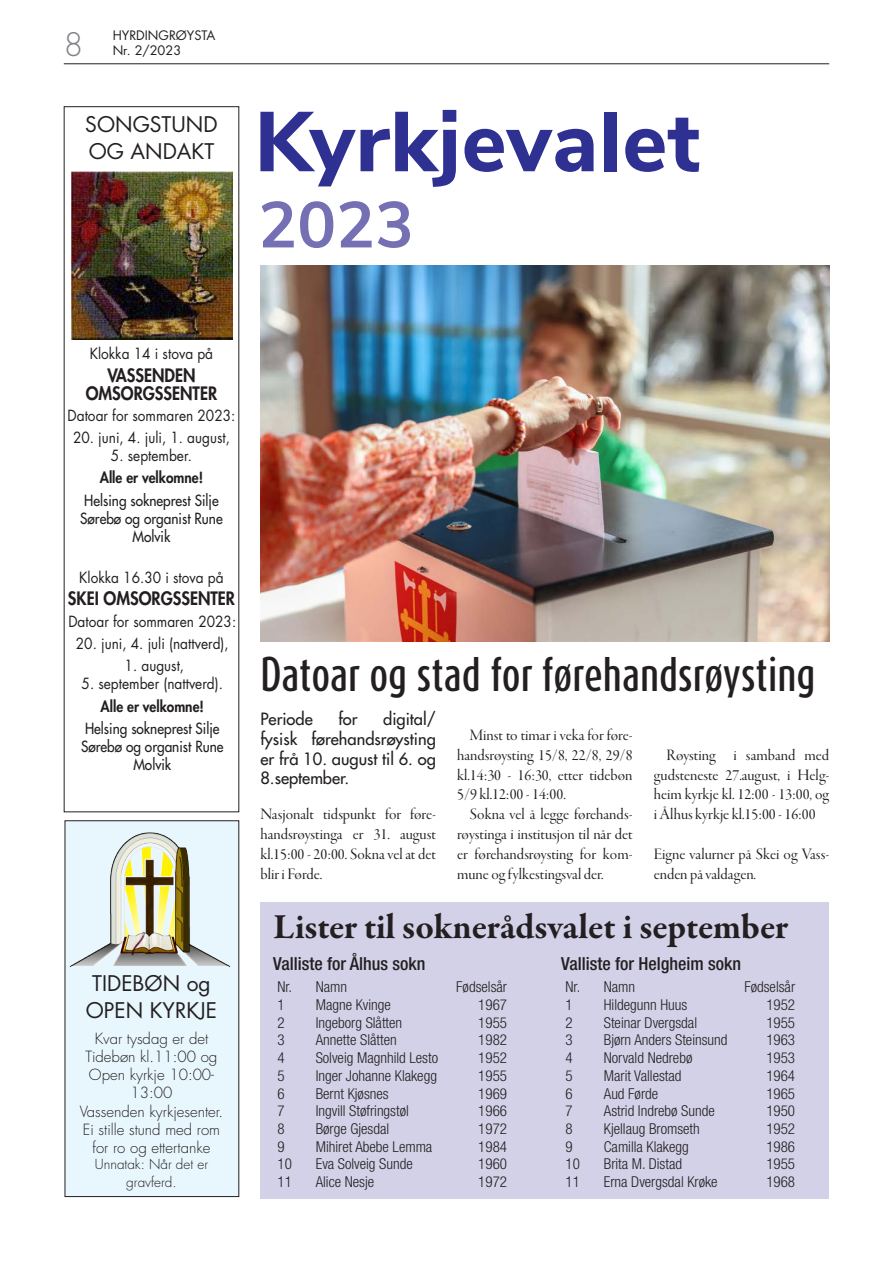
<style>
.page{position:relative;width:893px;height:1263px;background:#fff}
.page>*{position:absolute;margin:0;border:0;box-sizing:border-box;transform-origin:0 0}
.t1{font:500 40.5px "Dax Compact Pro";color:#231f20}
.t2{font:700 36px "Garamond Premr Pro";color:#231f20}
.t3{font:300 31.5px "Futura Std";color:#808285}
.t4{font:21px/27px "Futura Std";color:#231f20;text-align:center}
.t5{font:500 condensed 18px "Helvetica Neue LT Std";color:#231f20}
.t6{font:800 18px/18px "Futura Std";color:#231f20;text-align:center;scale:.91 1}
.t7{font:16.5px/19.8px "Garamond Premr Pro Disp";color:#231f20;text-align:justify}
.t8{font:500 16.5px/19.8px "Futura Std";color:#231f20;text-align:justify}
.t9{font:300 condensed 15px "Helvetica Neue LT Std";color:#231f20}
.t10{font:15px "Futura Std";color:#231f20;scale:.91 1}
.t11{font:300 15px/18px "Futura Std";color:#231f20;text-align:center}
.t12{font:500 15px/18px "Futura Std";color:#231f20;text-align:center;scale:.91 1}
.t13{font:800 15px "Futura Std";color:#231f20;scale:.91 1}
.t14{font:300 13.5px/18px "Futura Std";color:#231f20;text-align:center}
.t15{font:12.75px/15.3px "Futura Std";color:#231f20}
</style>
<div class="page">
<hr style="left:64px;top:64px;width:765px;height:1px;background:#231f20">
<div style="left:260px;top:902px;width:569px;height:297px;background:#d3d1e8"></div>
<img style="left:260px;top:265px;width:569px;height:377px">
<svg style="left:260px;top:110px;width:196px;height:77px"></svg>
<svg style="left:464px;top:129px;width:130px;height:43px"></svg>
<div style="left:604px;top:112px;width:13px;height:59px;background:#2e3092"></div>
<svg style="left:625px;top:118px;width:74px;height:54px"></svg>
<svg style="left:262px;top:201px;width:32px;height:46px"></svg>
<svg style="left:300px;top:201px;width:33px;height:47px"></svg>
<svg style="left:339px;top:201px;width:33px;height:46px"></svg>
<svg style="left:378px;top:201px;width:32px;height:47px"></svg>
<div style="left:65px;top:821px;width:174px;height:375px;background:#e8f6fd"></div>
<img style="left:69px;top:832px;width:162px;height:135px">
<div style="left:65px;top:820px;width:174px;height:377px;border:1px solid #231f20"></div>
<img style="left:71px;top:171px;width:162px;height:169px">
<h3 class="t3" style="left:64px;top:25px;width:21px">8</h3>
<p class="t15" style="left:113px;top:28px;width:104px">HYRDINGRØYSTA<br>Nr. 2/2023</p>
<h3 class="t4" style="left:85px;top:111px;width:134px;text-align:left">SONGSTUND<br>OG ANDAKT</h3>
<p class="t10" style="left:90px;top:344px;width:137px">Klokka 14 i stova på</p>
<p class="t6" style="left:86px;top:366px;width:146px">VASSENDEN<br>OMSORGSSENTER</p>
<p class="t10" style="left:68px;top:406px;width:186px">Datoar for sommaren 2023:</p>
<p class="t10" style="left:73px;top:428px;width:174px">20. juni, 4. juli, 1. august,</p>
<p class="t10" style="left:111px;top:446px;width:90px">5. september.</p>
<p class="t13" style="left:100px;top:468px;width:115px">Alle er velkomne!</p>
<p class="t12" style="left:80px;top:491px;width:158px">Helsing sokneprest Silje<br>Sørebø og organist Rune<br>Molvik</p>
<p class="t10" style="left:79px;top:568px;width:160px">Klokka 16.30 i stova på</p>
<p class="t6" style="left:68px;top:589px;width:185px">SKEI OMSORGSSENTER</p>
<p class="t10" style="left:68px;top:612px;width:186px">Datoar for sommaren 2023:</p>
<p class="t10" style="left:76px;top:634px;width:169px">20. juni, 4. juli (nattverd),</p>
<p class="t10" style="left:125px;top:656px;width:67px">1. august,</p>
<p class="t10" style="left:82px;top:674px;width:157px">5. september (nattverd).</p>
<p class="t13" style="left:101px;top:696px;width:115px">Alle er velkomne!</p>
<p class="t12" style="left:81px;top:719px;width:158px">Helsing sokneprest Silje<br>Sørebø og organist Rune<br>Molvik</p>
<h3 class="t4" style="left:86px;top:970px;width:133px">TIDEBØN og<br>OPEN KYRKJE</h3>
<p class="t11" style="left:80px;top:1030px;width:145px">Kvar tysdag er det<br>Tidebøn kl.11:00 og<br>Open kyrkje 10:00-<br>13:00<br>Vassenden kyrkjesenter.<br>Ei stille stund med rom for ro og ettertanke</p>
<p class="t14" style="left:95px;top:1155px;width:115px">Unnatak: Når det er gravferd.</p>
<h1 class="t1" style="left:260px;top:647px;width:557px">Datoar og stad for førehandsrøysting</h1>
<p class="t8" style="left:260px;top:709px;width:54px">Periode</p>
<p class="t8" style="left:338px;top:709px;width:21px">for</p>
<p class="t8" style="left:260px;top:709px;width:177px;text-indent:123px">digital/ fysisk førehandsrøysting er frå 10. august til 6. og 8.september.</p>
<p class="t7" style="left:260px;top:805px;width:177px">Nasjonalt tidspunkt for føre&shy;handsrøystinga er 31. august kl.15:00 - 20:00. Sokna vel at det blir i Førde.</p>
<p class="t7" style="left:457px;top:726px;width:177px;text-indent:13px">Minst to timar i veka for føre&shy;handsrøysting 15/8, 22/8, 29/8 kl.14:30 - 16:30, etter tidebøn 5/9 kl.12:00 - 14:00.</p>
<p class="t7" style="left:457px;top:805px;width:177px;text-indent:13px">Sokna vel å legge førehands&shy;røystinga i institusjon til når det er førehandsrøysting for kom&shy;mune og fylkestingsval der.</p>
<p class="t7" style="left:654px;top:745px;width:177px;text-indent:13px">Røysting i samband med gudsteneste 27.august, i Helg&shy;heim kyrkje kl. 12:00 - 13:00, og i Ålhus kyrkje kl.15:00 - 16:00</p>
<p class="t7" style="left:654px;top:844px;width:177px">Eigne valurner på Skei og Vass&shy;enden på valdagen.</p>
<h2 class="t2" style="left:273px;top:905px;width:516px">Lister til soknerådsvalet i september</h2>
<p class="t5" style="left:273px;top:953px;width:154px">Valliste for Ålhus sokn</p>
<p class="t9" style="left:277px;top:978px;width:71px">Nr. Namn</p>
<p class="t9" style="left:456px;top:978px;width:52px">Fødselsår</p>
<p class="t9" style="left:277px;top:996px;width:9px">1</p>
<p class="t9" style="left:316px;top:996px;width:77px">Magne Kvinge</p>
<p class="t9" style="left:478px;top:996px;width:30px">1967</p>
<p class="t9" style="left:277px;top:1014px;width:9px">2</p>
<p class="t9" style="left:316px;top:1014px;width:88px">Ingeborg Slåtten</p>
<p class="t9" style="left:478px;top:1014px;width:30px">1955</p>
<p class="t9" style="left:277px;top:1031px;width:9px">3</p>
<p class="t9" style="left:316px;top:1031px;width:83px">Annette Slåtten</p>
<p class="t9" style="left:478px;top:1031px;width:30px">1982</p>
<p class="t9" style="left:277px;top:1049px;width:9px">4</p>
<p class="t9" style="left:316px;top:1049px;width:124px">Solveig Magnhild Lesto</p>
<p class="t9" style="left:478px;top:1049px;width:30px">1952</p>
<p class="t9" style="left:277px;top:1067px;width:9px">5</p>
<p class="t9" style="left:316px;top:1067px;width:123px">Inger Johanne Klakegg</p>
<p class="t9" style="left:478px;top:1067px;width:30px">1955</p>
<p class="t9" style="left:277px;top:1085px;width:9px">6</p>
<p class="t9" style="left:316px;top:1085px;width:75px">Bernt Kjøsnes</p>
<p class="t9" style="left:478px;top:1085px;width:30px">1969</p>
<p class="t9" style="left:277px;top:1102px;width:9px">7</p>
<p class="t9" style="left:316px;top:1102px;width:95px">Ingvill Støfringstøl</p>
<p class="t9" style="left:478px;top:1102px;width:30px">1966</p>
<p class="t9" style="left:277px;top:1120px;width:9px">8</p>
<p class="t9" style="left:316px;top:1120px;width:75px">Børge Gjesdal</p>
<p class="t9" style="left:478px;top:1120px;width:30px">1972</p>
<p class="t9" style="left:277px;top:1138px;width:9px">9</p>
<p class="t9" style="left:316px;top:1138px;width:118px">Mihiret Abebe Lemma</p>
<p class="t9" style="left:478px;top:1138px;width:30px">1984</p>
<p class="t9" style="left:277px;top:1155px;width:16px">10</p>
<p class="t9" style="left:316px;top:1155px;width:99px">Eva Solveig Sunde</p>
<p class="t9" style="left:478px;top:1155px;width:30px">1960</p>
<p class="t9" style="left:277px;top:1173px;width:16px">11</p>
<p class="t9" style="left:316px;top:1173px;width:60px">Alice Nesje</p>
<p class="t9" style="left:478px;top:1173px;width:30px">1972</p>
<p class="t5" style="left:561px;top:953px;width:181px">Valliste for Helgheim sokn</p>
<p class="t9" style="left:566px;top:978px;width:71px">Nr. Namn</p>
<p class="t9" style="left:744px;top:978px;width:52px">Fødselsår</p>
<p class="t9" style="left:566px;top:996px;width:9px">1</p>
<p class="t9" style="left:604px;top:996px;width:85px">Hildegunn Huus</p>
<p class="t9" style="left:766px;top:996px;width:30px">1952</p>
<p class="t9" style="left:566px;top:1014px;width:9px">2</p>
<p class="t9" style="left:604px;top:1014px;width:95px">Steinar Dvergsdal</p>
<p class="t9" style="left:766px;top:1014px;width:30px">1955</p>
<p class="t9" style="left:566px;top:1031px;width:9px">3</p>
<p class="t9" style="left:604px;top:1031px;width:125px">Bjørn Anders Steinsund</p>
<p class="t9" style="left:766px;top:1031px;width:30px">1963</p>
<p class="t9" style="left:566px;top:1049px;width:9px">4</p>
<p class="t9" style="left:604px;top:1049px;width:90px">Norvald Nedrebø</p>
<p class="t9" style="left:766px;top:1049px;width:30px">1953</p>
<p class="t9" style="left:566px;top:1067px;width:9px">5</p>
<p class="t9" style="left:604px;top:1067px;width:79px">Marit Vallestad</p>
<p class="t9" style="left:766px;top:1067px;width:30px">1964</p>
<p class="t9" style="left:566px;top:1085px;width:9px">6</p>
<p class="t9" style="left:604px;top:1085px;width:56px">Aud Førde</p>
<p class="t9" style="left:766px;top:1085px;width:30px">1965</p>
<p class="t9" style="left:566px;top:1102px;width:9px">7</p>
<p class="t9" style="left:604px;top:1102px;width:113px">Astrid Indrebø Sunde</p>
<p class="t9" style="left:766px;top:1102px;width:30px">1950</p>
<p class="t9" style="left:566px;top:1120px;width:9px">8</p>
<p class="t9" style="left:604px;top:1120px;width:98px">Kjellaug Bromseth</p>
<p class="t9" style="left:766px;top:1120px;width:30px">1952</p>
<p class="t9" style="left:566px;top:1138px;width:9px">9</p>
<p class="t9" style="left:604px;top:1138px;width:86px">Camilla Klakegg</p>
<p class="t9" style="left:766px;top:1138px;width:30px">1986</p>
<p class="t9" style="left:566px;top:1155px;width:16px">10</p>
<p class="t9" style="left:604px;top:1155px;width:80px">Brita M. Distad</p>
<p class="t9" style="left:766px;top:1155px;width:30px">1955</p>
<p class="t9" style="left:566px;top:1173px;width:16px">11</p>
<p class="t9" style="left:604px;top:1173px;width:115px">Erna Dvergsdal Krøke</p>
<p class="t9" style="left:766px;top:1173px;width:30px">1968</p>
</div>
